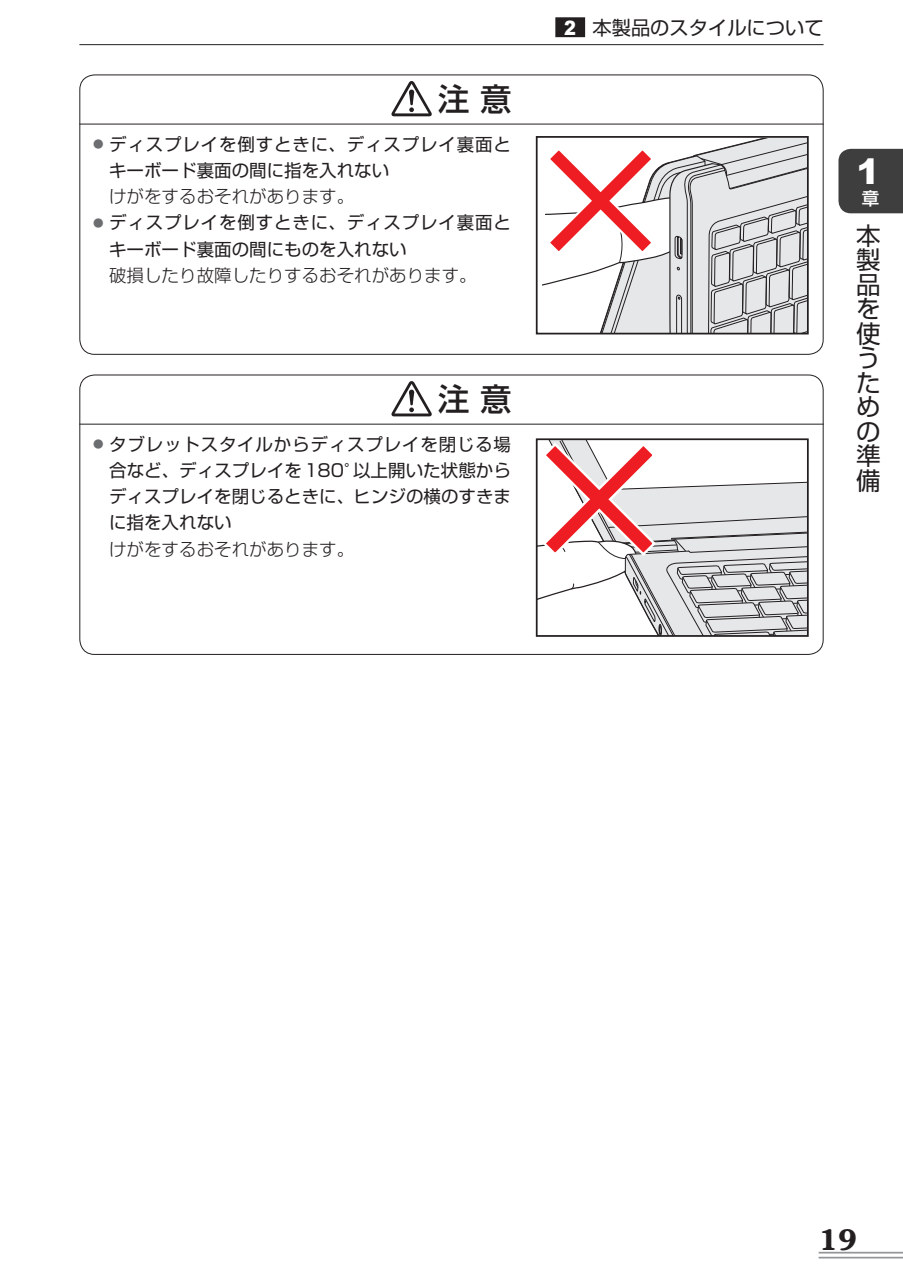
<style>
.page{position:relative;width:903px;height:1275px;background:#fff}
.page>*{position:absolute;margin:0;border:0;box-sizing:border-box;transform-origin:0 0}
.t1{font:900 35px "Arial";color:#fff}
.t2{font:500 31.5px "Shin Go Pro";color:#231f20}
.t3{font:600 28px "Souvenir";color:#231f20}
.t4{font:24.5px/24.5px "Shin Go Pro";color:#231f20}
.t5{font:19.25px "Shin Go Pro";color:#231f20}
.t6{font:17.5px/26.2px "Shin Go Pro";letter-spacing:.05em;color:#231f20}
.t7{font:17.5px/26.2px "Shin Go Pro";color:#231f20;text-align:justify}
.t8{font:300 17.5px "Shin Go Pro";color:#231f20}
.t9{font:500 17.5px "Shin Go Pro";color:#fff}
.s1{font-family:"Arial";font-weight:900;font-size:19.78px;color:#fff}
</style>
<div class="page">
<div style="left:838px;top:149px;width:65px;height:64px;background:#3e3e3f"></div>
<hr style="left:819px;top:1252px;width:84px;height:1px;background:#939598">
<hr style="left:819px;top:1257px;width:84px;height:1px;background:#939598">
<hr style="left:79px;top:124px;width:744px;height:1px;background:#231f20">
<svg style="left:391px;top:81px;width:41px;height:35px"></svg>
<svg style="left:543px;top:139px;width:263px;height:192px"></svg>
<div style="left:536px;top:136px;width:273px;height:198px;border:2px solid #231f20"></div>
<hr style="left:79px;top:424px;width:744px;height:1px;background:#231f20">
<svg style="left:391px;top:381px;width:41px;height:35px"></svg>
<svg style="left:539px;top:441px;width:267px;height:193px"></svg>
<div style="left:536px;top:438px;width:273px;height:199px;border:2px solid #231f20"></div>
<div style="left:555px;top:17px;width:30px;height:20px;background:#231f20"></div>
<hr style="left:79px;top:44px;width:744px;height:1px;background:#231f20">
<h2 class="t2" style="left:438px;top:73px;width:75px">注 意</h2>
<p class="t6" style="left:109px;top:129px;width:403px;text-indent:-16px"><sup>●</sup> ディスプレイを倒すときに、ディスプレイ裏面とキーボード裏面の間に指を入れない</p>
<p class="t8" style="left:109px;top:182px;width:246px">けがをするおそれがあります。</p>
<p class="t6" style="left:109px;top:207px;width:403px;text-indent:-16px"><sup>●</sup> ディスプレイを倒すときに、ディスプレイ裏面とキーボード裏面の間にものを入れない</p>
<p class="t8" style="left:109px;top:261px;width:369px">破損したり故障したりするおそれがあります。</p>
<h2 class="t2" style="left:438px;top:373px;width:75px">注 意</h2>
<p class="t7" style="left:109px;top:429px;width:403px;text-indent:-16px"><sup>●</sup> タブレットスタイルからディスプレイを閉じる場合など、ディスプレイを180°以上開いた状態からディスプレイを閉じるときに、ヒンジの横のすきまに指を入れない</p>
<p class="t8" style="left:109px;top:535px;width:246px">けがをするおそれがあります。</p>
<p class="t5" style="left:564px;top:11px;width:261px"><span class="s1">2</span> 本製品のスタイルについて</p>
<h1 class="t1" style="left:856px;top:146px;width:25px">1</h1>
<p class="t9" style="left:862px;top:184px;width:19px">章</p>
<h3 class="t4" style="left:856px;top:220px;width:25px">本製品を使うための準備</h3>
<h3 class="t3" style="left:819px;top:1221px;width:40px">19</h3>
</div>
